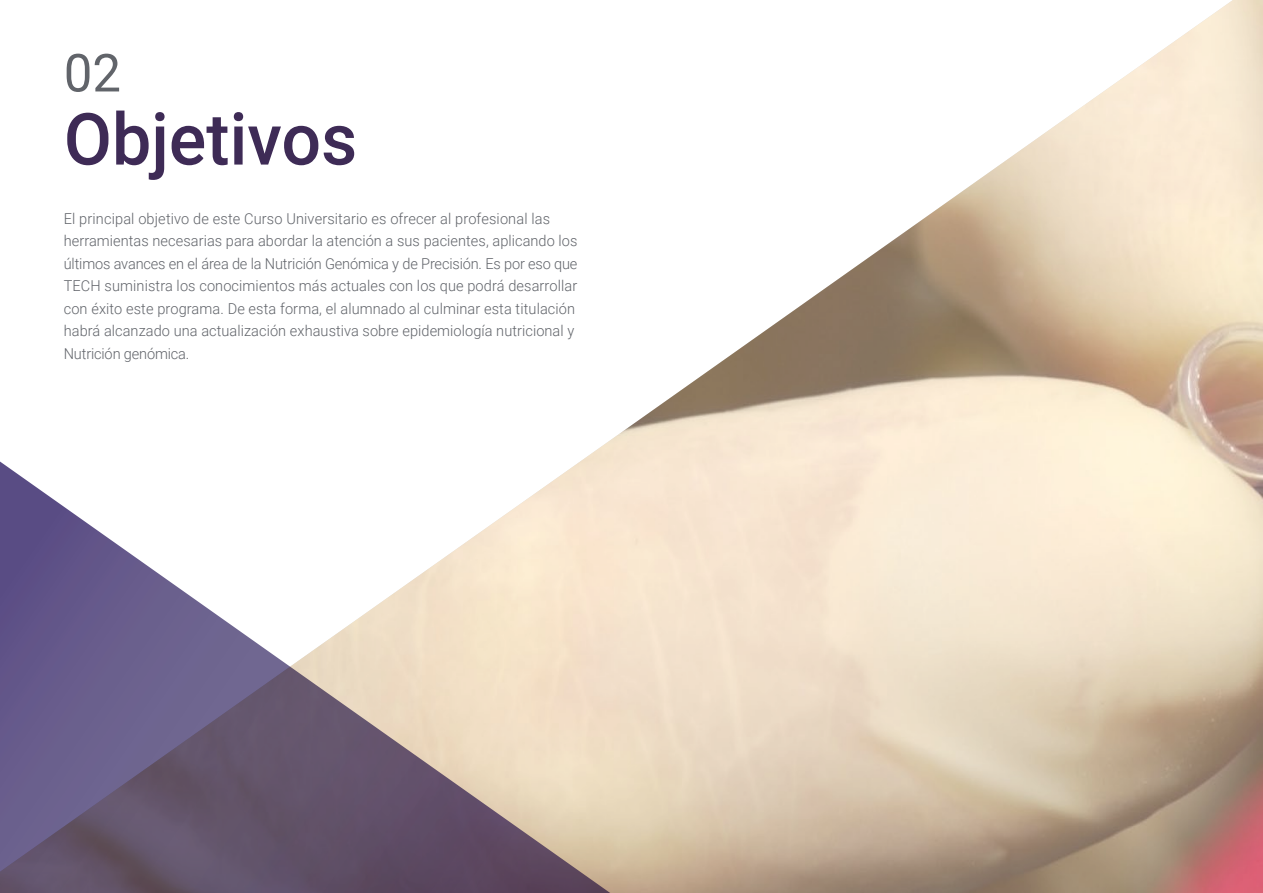
<style>
.page{position:relative;width:1263px;height:893px;background:#fff}
.page>*{position:absolute;margin:0;border:0;box-sizing:border-box;transform-origin:0 0}
.t1{font:500 72px "Roboto";color:#3e2b56}
.t2{font:52.5px "Roboto";color:#61646a}
.t3{font:300 15px/22.5px "Roboto";letter-spacing:.005em;color:#61646a}
</style>
<div class="page">
<img style="left:602px;top:0;width:661px;height:893px">
<svg style="left:0;top:446px;width:640px;height:447px"></svg>
<h2 class="t2" style="left:64px;top:36px;width:59px">02</h2>
<h1 class="t1" style="left:64px;top:89px;width:295px">Objetivos</h1>
<p class="t3" style="left:64px;top:207px;width:515px">El principal objetivo de este Curso Universitario es ofrecer al profesional las herramientas necesarias para abordar la atención a sus pacientes, aplicando los últimos avances en el área de la Nutrición Genómica y de Precisión. Es por eso que TECH suministra los conocimientos más actuales con los que podrá desarrollar con éxito este programa. De esta forma, el alumnado al culminar esta titulación habrá alcanzado una actualización exhaustiva sobre epidemiología nutricional y Nutrición genómica.</p>
</div>
